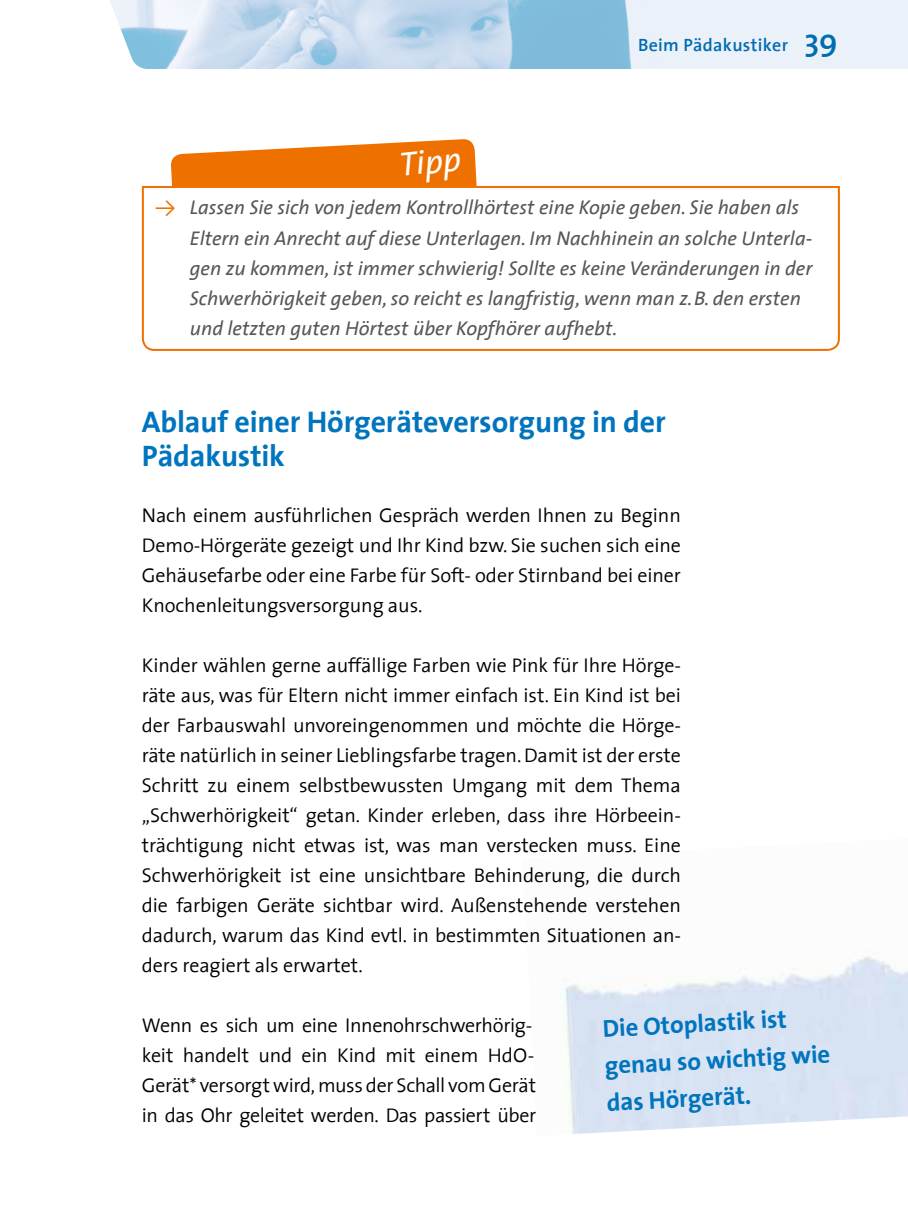
<style>
.page{position:relative;width:908px;height:1208px;background:#fff}
.page>*{position:absolute;margin:0;border:0;box-sizing:border-box;transform-origin:0 0}
.t1{font:italic 34px "The Sans";color:#fff}
.t2{font:700 30px/34px "The Sans";letter-spacing:-.005em;color:#0075be}
.t3{font:700 24.8px/37.2px "The Sans";color:#0075be}
.t4{font:300 20px/30px "The Sans";letter-spacing:-.01em;color:#000;text-align:justify}
.t5{font:italic 20px/30px "The Sans";color:#565656}
.t6{font:600 18px "The Sans";letter-spacing:.015em;color:#006cb1}
.s1{font-size:32px}
.s2{font-family:"The Sans Expert";font-style:normal;color:#ee7100}
</style>
<div class="page">
<img style="left:110px;top:0;width:797px;height:69px">
<svg style="left:171px;top:139px;width:306px;height:46px"></svg>
<svg style="left:141px;top:185px;width:699px;height:166px"></svg>
<p class="t6" style="left:638px;top:30px;width:201px">Beim Pädakustiker <span class="s1">39</span></p>
<h1 class="t1" style="left:396px;top:136px;width:63px;rotate:-6deg">Tipp</h1>
<p class="t5" style="left:190px;top:192px;width:624px;text-indent:-34px"><span class="s2">Y</span> Lassen Sie sich von jedem Kontrollhörtest eine Kopie geben. Sie haben als Eltern ein Anrecht auf diese Unterlagen. Im Nachhinein an solche Unterla&shy;gen zu kommen, ist immer schwierig! Sollte es keine Veränderungen in der Schwerhörigkeit geben, so reicht es langfristig, wenn man z.B. den ersten und letzten guten Hörtest über Kopfhörer aufhebt.</p>
<h2 class="t2" style="left:142px;top:404px;width:525px">Ablauf einer Hörgeräteversorgung in der<br>Pädakustik</h2>
<p class="t4" style="left:142px;top:500px;width:540px">Nach einem ausführlichen Gespräch werden Ihnen zu Beginn Demo-Hörgeräte gezeigt und Ihr Kind bzw. Sie suchen sich eine Gehäusefarbe oder eine Farbe für Soft- oder Stirnband bei einer Knochenleitungsversorgung aus.</p>
<p class="t4" style="left:142px;top:650px;width:540px">Kinder wählen gerne auffällige Farben wie Pink für Ihre Hörge&shy;räte aus, was für Eltern nicht immer einfach ist. Ein Kind ist bei der Farbauswahl unvoreingenommen und möchte die Hörge&shy;räte natürlich in seiner Lieblingsfarbe tragen. Damit ist der erste Schritt zu einem selbstbewussten Umgang mit dem Thema „Schwerhörigkeit“ getan. Kinder erleben, dass ihre Hörbeein&shy;trächtigung nicht etwas ist, was man verstecken muss. Eine Schwerhörigkeit ist eine unsichtbare Behinderung, die durch die farbigen Geräte sichtbar wird. Außenstehende verstehen dadurch, warum das Kind evtl. in bestimmten Situationen an&shy;ders reagiert als erwartet.</p>
<p class="t4" style="left:142px;top:1010px;width:396px;text-align:left">Wenn es sich um eine Innenohrschwerhörig&shy;keit handelt und ein Kind mit einem HdO-- Gerät* versorgt wird, muss der Schall vom Gerät in das Ohr geleitet werden. Das passiert über</p>
<p class="t3" style="left:601px;top:1009px;width:227px;rotate:-3deg">Die Otoplastik ist genau so wichtig wie das Hörgerät.</p>
</div>
